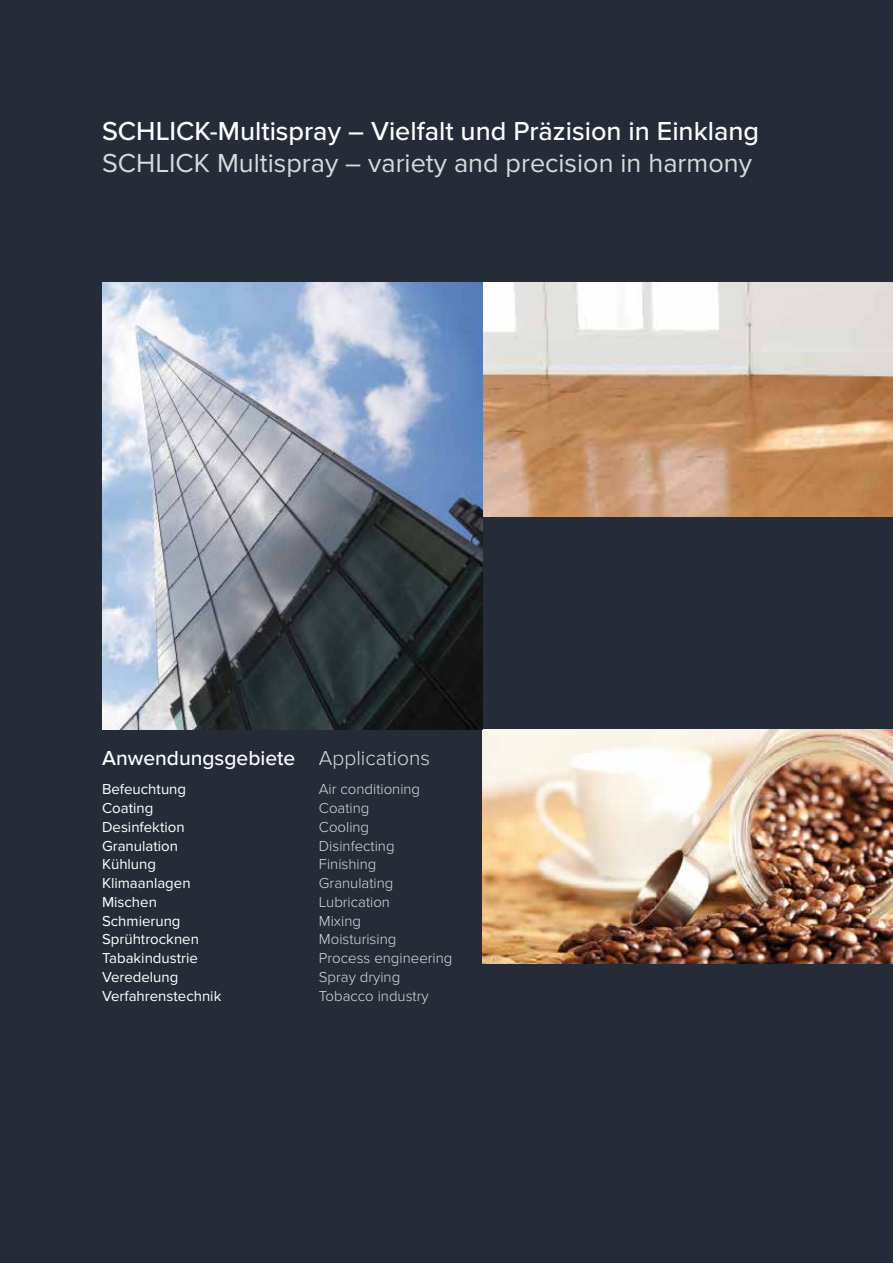
<style>
.page{position:relative;width:893px;height:1263px;background:#262c37}
.page>*{position:absolute;margin:0;border:0;box-sizing:border-box;transform-origin:0 0}
.t1{font:500 27px "Proxima Nova";color:#fff}
.t2{font:27px "Proxima Nova";color:#d9dadb}
.t3{font:500 21px "Proxima Nova";color:#fff}
.t4{font:300 21px "Proxima Nova";color:#d9dadb}
.t5{font:300 15px/18.8px "Proxima Nova";color:#d9dadb}
.t6{font:15px/18.8px "Proxima Nova";color:#fff}
</style>
<div class="page">
<img style="left:483px;top:283px;width:410px;height:234px">
<img style="left:483px;top:729px;width:410px;height:234px">
<img style="left:102px;top:283px;width:381px;height:446px">
<h1 class="t1" style="left:102px;top:116px;width:658px">SCHLICK-Multispray – Vielfalt und Präzision in Einklang</h1>
<h1 class="t2" style="left:102px;top:147px;width:651px">SCHLICK Multispray – variety and precision in harmony</h1>
<h2 class="t3" style="left:102px;top:746px;width:195px">Anwendungsgebiete</h2>
<p class="t6" style="left:102px;top:780px;width:121px">Befeuchtung<br>Coating<br>Desinfektion<br>Granulation<br>Kühlung<br>Klimaanlagen<br>Mischen<br>Schmierung<br>Sprühtrocknen<br>Tabakindustrie<br>Veredelung<br>Verfahrenstechnik</p>
<h2 class="t4" style="left:319px;top:746px;width:113px">Applications</h2>
<p class="t5" style="left:319px;top:780px;width:135px">Air conditioning<br>Coating<br>Cooling<br>Disinfecting<br>Finishing<br>Granulating<br>Lubrication<br>Mixing<br>Moisturising<br>Process engineering<br>Spray drying<br>Tobacco industry</p>
</div>
